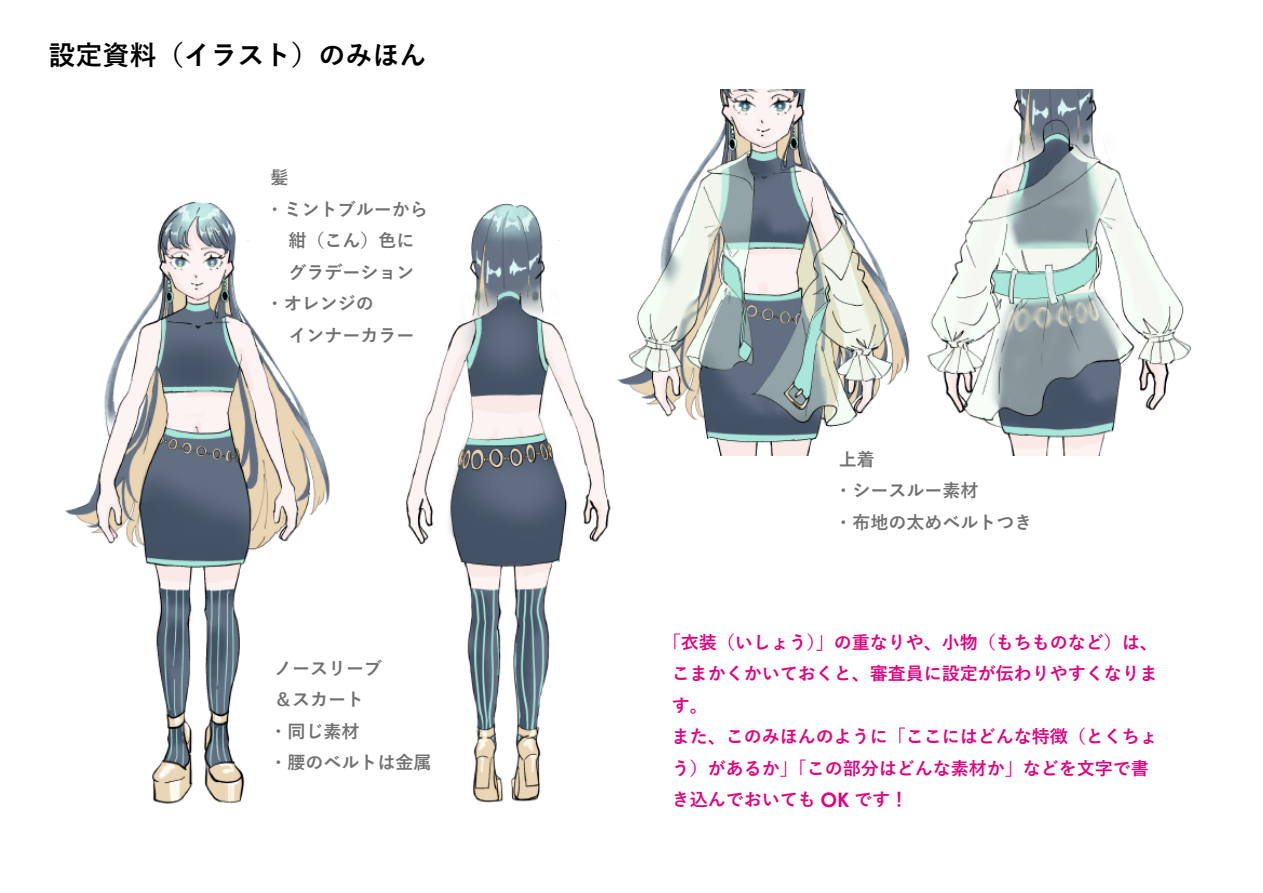
<style>
.page{position:relative;width:1263px;height:893px;background:#fff}
.page>*{position:absolute;margin:0;border:0;box-sizing:border-box;transform-origin:0 0}
.t1{font:700 27px "Yu Go";color:#000}
.t2{font:700 18px/31.5px "Yu Go";color:#e3007f}
.t3{font:700 18px/31.5px "Yu Go";color:#727171}
.s1{font-family:"Century Gothic Pro";font-size:19.95px}
</style>
<div class="page">
<img style="left:65px;top:201px;width:546px;height:603px">
<img style="left:927px;top:90px;width:264px;height:366px">
<img style="left:617px;top:90px;width:293px;height:366px">
<h1 class="t1" style="left:48px;top:40px;width:379px">設定資料（イラスト）のみほん</h1>
<p class="t3" style="left:266px;top:162px;width:163px">髪<br>・ミントブルーから　紺（こん）色に　グラデーション・オレンジの<br>　インナーカラー</p>
<p class="t3" style="left:270px;top:653px;width:163px">ノースリーブ<br>＆スカート<br>・同じ素材<br>・腰のベルトは金属</p>
<p class="t3" style="left:834px;top:444px;width:199px">上着<br>・シースルー素材<br>・布地の太めベルトつき</p>
<p class="t2" style="left:672px;top:627px;width:487px;text-indent:-9px">「衣装（いしょう）」の重なりや、小物（もちものなど）は、こまかくかいておくと、審査員に設定が伝わりやすくなります。<br>また、このみほんのように「ここにはどんな特徴（とくちょう）があるか」「この部分はどんな素材か」などを文字で書き込んでおいても <span class="s1">OK</span> です！</p>
</div>
